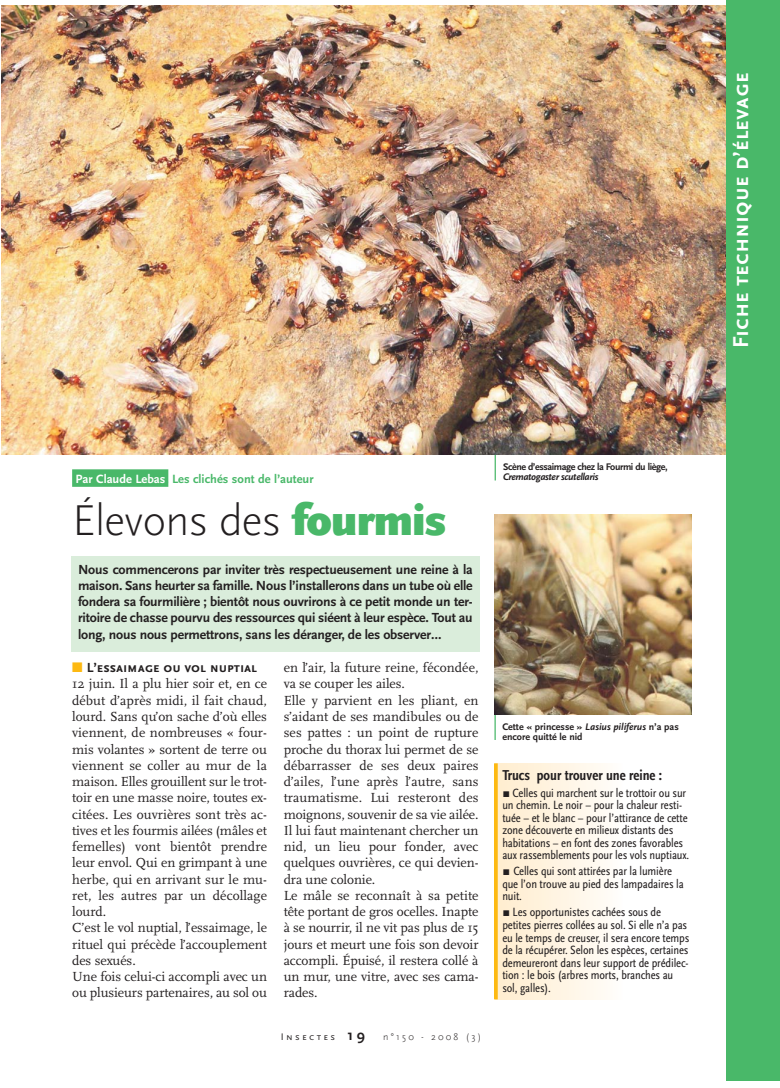
<style>
.page{position:relative;width:780px;height:1088px;background:#fff}
.page>*{position:absolute;margin:0;border:0;box-sizing:border-box;transform-origin:0 0}
.t1{font:300 45px "Scala Sans";letter-spacing:-.015em;color:#231f20}
.t2{font:700 22.5px "Scala Sans Caps";color:#fff}
.t3{font:15px "Scala Sans Bold Con";color:#231f20}
.t4{font:13.75px/16.2px "Scala";letter-spacing:-.005em;color:#231f20}
.t5{font:700 13.75px/16.2px "Scala Sans";letter-spacing:-.01em;color:#231f20;text-align:justify}
.t6{font:700 13.75px "Scala Sans Caps";letter-spacing:-.005em;color:#231f20}
.t7{font:12.5px/12.5px "Scala Sans Regular Con";letter-spacing:-.01em;color:#231f20}
.t8{font:700 12.5px "Scala Sans";color:#49b869}
.t9{font:700 10px/10px "Scala Sans";color:#231f20}
.t10{font:700 10px "Scala Sans";letter-spacing:-.025em;color:#231f20}
.t11{font:italic 700 10px "Scala Sans";letter-spacing:-.035em;color:#231f20}
.t12{font:300 10px "Scala Sans";letter-spacing:.22em;color:#231f20}
.s1{color:#fff}
.s2{font-weight:900;color:#49b869}
.s3{color:#fdb912}
.s4{font-family:"Scala Sans Caps";font-weight:400}
.s5{font-weight:700;font-size:15px}
.s6{font-style:italic}
.s7{font-family:"Scala Sans Expert"}
</style>
<div class="page">
<hr style="left:494px;top:428px;width:2px;height:52px;background:#49b869">
<img style="left:1px;top:6px;width:725px;height:449px">
<div style="left:72px;top:469px;width:96px;height:18px;background:#49b869"></div>
<div style="left:726px;top:0;width:54px;height:1081px;background:#49b869"></div>
<div style="left:71px;top:556px;width:409px;height:96px;background:#daeddb"></div>
<hr style="left:494px;top:710px;width:1px;height:30px;background:#49b869">
<img style="left:494px;top:515px;width:197px;height:200px">
<div style="left:496px;top:763px;width:126px;height:236px;background:linear-gradient(to right,#ffedcd,#fffdfa)"></div>
<hr style="left:494px;top:763px;width:3px;height:236px;background:#fdb912">
<h2 class="t2" style="left:727px;top:348px;width:278px;rotate:-90deg">Fiche technique d’élevage</h2>
<p class="t10" style="left:503px;top:463px;width:166px">Scène d’essaimage chez la Fourmi du liège,</p>
<p class="t8" style="left:76px;top:474px;width:239px"><span class="s1">Par Claude Lebas</span>. Les clichés sont de l’auteur</p>
<p class="t11" style="left:503px;top:473px;width:97px">Crematogaster scutellaris</p>
<h1 class="t1" style="left:72px;top:502px;width:375px">Élevons des <span class="s2">fourmis</span></h1>
<p class="t5" style="left:78px;top:562px;width:396px">Nous commencerons par inviter très respectueusement une reine à la maison. Sans heurter sa famille. Nous l’installerons dans un tube où elle fondera sa fourmilière ; bientôt nous ouvrirons à ce petit monde un ter&shy;ritoire de chasse pourvu des ressources qui siéent à leur espèce. Tout au long, nous nous permettrons, sans les déranger, de les observer…</p>
<p class="t6" style="left:72px;top:659px;width:187px"><span class="s3">■</span> L’essaimage ou vol nuptial</p>
<p class="t4" style="left:72px;top:677px;width:196px">12 juin. Il a plu hier soir et, en ce début d’après midi, il fait chaud, lourd. Sans qu’on sache d’où elles viennent, de nombreuses « four&shy;mis volantes » sortent de terre ou viennent se coller au mur de la maison. Elles grouillent sur le trot&shy;toir en une masse noire, toutes ex&shy;citées. Les ouvrières sont très ac&shy;tives et les fourmis ailées (mâles et femelles) vont bientôt prendre leur envol. Qui en grimpant à une herbe, qui en arrivant sur le mu&shy;ret, les autres par un décollage lourd.<br>C’est le vol nuptial, l’essaimage, le rituel qui précède l’accouplement des sexués.<br>Une fois celui-ci accompli avec un ou plusieurs partenaires, au sol ou</p>
<p class="t4" style="left:284px;top:661px;width:196px">en l’air, la future reine, fécondée, va se couper les ailes.<br>Elle y parvient en les pliant, en s’aidant de ses mandibules ou de ses pattes : un point de rupture proche du thorax lui permet de se débarrasser de ses deux paires d’ailes, l’une après l’autre, sans traumatisme. Lui resteront des moignons, souvenir de sa vie ailée.<br>Il lui faut maintenant chercher un nid, un lieu pour fonder, avec quelques ouvrières, ce qui devien&shy;dra une colonie.<br>Le mâle se reconnaît à sa petite tête portant de gros ocelles. Inapte à se nourrir, il ne vit pas plus de 15 jours et meurt une fois son devoir accompli. Épuisé, il restera collé à un mur, une vitre, avec ses cama&shy;rades.</p>
<p class="t12" style="left:281px;top:1033px;width:202px"><span class="s4">Insectes</span> <span class="s5">19</span> n°150 - 2008 (3)</p>
<p class="t9" style="left:502px;top:722px;width:178px">Cette « princesse » <span class="s6">Lasius piliferus</span> n’a pas encore quitté le nid</p>
<p class="t3" style="left:502px;top:769px;width:161px">Trucs pour trouver une reine :</p>
<p class="t7" style="left:502px;top:787px;width:188px"><span class="s7">r</span> Celles qui marchent sur le trottoir ou sur un chemin. Le noir – pour la chaleur resti&shy;tuée – et le blanc – pour l’attirance de cette zone découverte en milieux distants des habitations – en font des zones favorables aux rassemblements pour les vols nuptiaux.</p>
<p class="t7" style="left:502px;top:866px;width:183px"><span class="s7">r</span> Celles qui sont attirées par la lumière que l’on trouve au pied des lampadaires la nuit.</p>
<p class="t7" style="left:502px;top:907px;width:188px"><span class="s7">r</span> Les opportunistes cachées sous de petites pierres collées au sol. Si elle n’a pas eu le temps de creuser, il sera encore temps de la récupérer. Selon les espèces, certaines demeureront dans leur support de prédilec&shy;tion : le bois (arbres morts, branches au sol, galles).</p>
</div>
